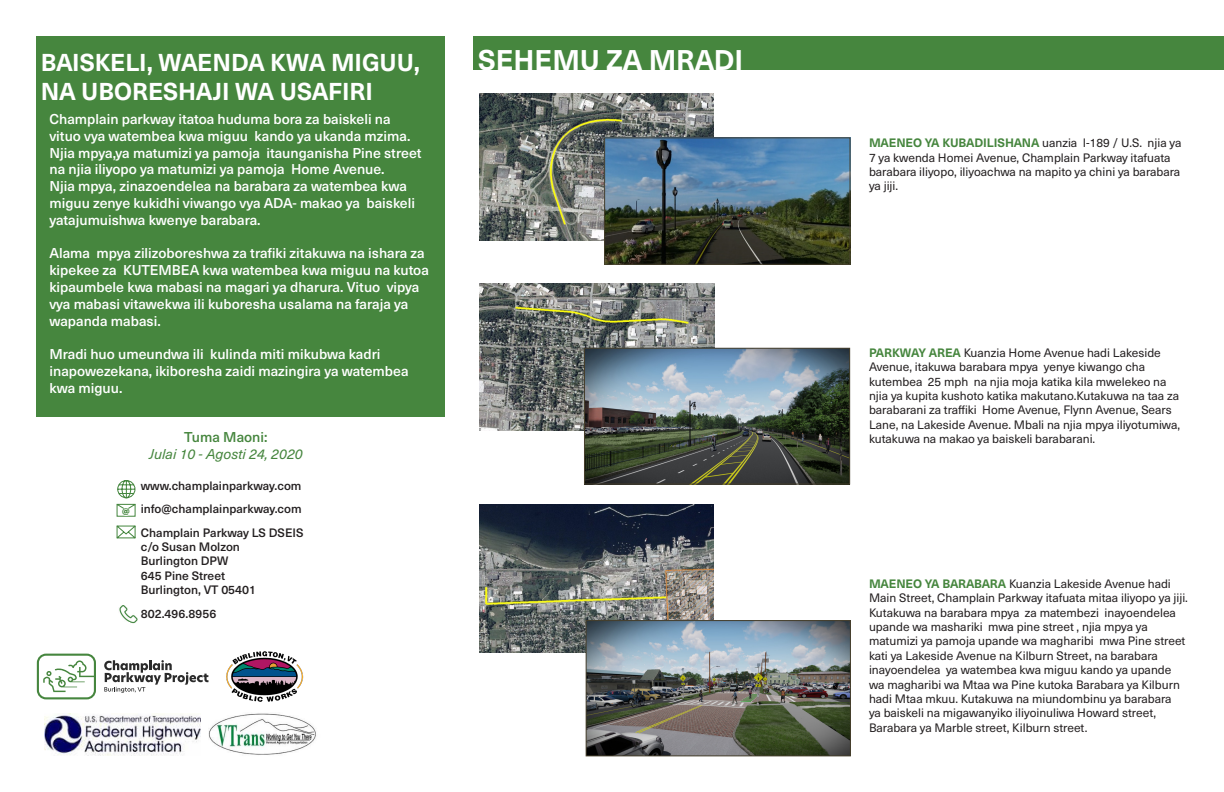
<style>
.page{position:relative;width:1224px;height:792px;background:#fff}
.page>*{position:absolute;margin:0;border:0;box-sizing:border-box;transform-origin:0 0}
.t1{font:700 28px "Neue Haas Unica W1 G";color:#fff}
.t2{font:700 24px "Neue Haas Unica W1 G";color:#fff}
.t3{font:500 14px/16.8px "Neue Haas Unica W1 G";color:#fff}
.t4{font:italic 14px "Neue Haas Unica W1 G";color:#46863e}
.t5{font:500 14px "Neue Haas Unica W1 G";color:#46863e}
.t6{font:12px/14.4px "Neue Haas Unica W1 G";color:#231f20}
.t7{font:500 12px "Neue Haas Unica W1 G";color:#231f20}
.t8{font:800 8px "Neue Haas Unica W1 G";color:#44863e;scale:1.09 1}
.s1{font-weight:700;color:#46863e}
</style>
<div class="page">
<img style="left:479px;top:93px;width:235px;height:147px">
<img style="left:119px;top:606px;width:18px;height:18px">
<div style="left:118px;top:622px;width:12px;height:5px;background:#fff"></div>
<svg style="left:116px;top:480px;width:20px;height:37px"></svg>
<div style="left:122px;top:508px;width:8px;height:8px;background:#fff;border-radius:50%"></div>
<svg style="left:116px;top:525px;width:20px;height:14px"></svg>
<svg style="left:37px;top:654px;width:59px;height:45px"></svg>
<svg style="left:104px;top:660px;width:105px;height:33px"></svg>
<img style="left:226px;top:651px;width:78px;height:51px">
<img style="left:44px;top:714px;width:157px;height:41px">
<img style="left:208px;top:713px;width:108px;height:42px">
<div style="left:474px;top:36px;width:750px;height:34px;background:#46863e"></div>
<img style="left:479px;top:283px;width:236px;height:148px">
<img style="left:586px;top:350px;width:262px;height:133px">
<div style="left:584px;top:348px;width:266px;height:137px;border:1px solid #463f2c"></div>
<img style="left:479px;top:505px;width:235px;height:148px">
<img style="left:588px;top:622px;width:261px;height:132px">
<div style="left:586px;top:620px;width:265px;height:136px;border:1px solid #463f2c"></div>
<div style="left:36px;top:36px;width:409px;height:380px;background:#46863e"></div>
<img style="left:606px;top:140px;width:242px;height:122px">
<div style="left:604px;top:138px;width:246px;height:126px;border:1px solid #463f2c"></div>
<p class="t2" style="left:41px;top:44px;width:381px">BAISKELI, WAENDA KWA MIGUU,</p>
<p class="t1" style="left:478px;top:39px;width:266px">SEHEMU ZA MRADI</p>
<p class="t2" style="left:41px;top:73px;width:334px">NA UBORESHAJI WA USAFIRI</p>
<p class="t3" style="left:49px;top:110px;width:374px">Champlain parkway itatoa huduma bora za baiskeli na vituo vya watembea kwa miguu kando ya ukanda mzima.<br>Njia mpya,ya matumizi ya pamoja itaunganisha Pine street na njia iliyopo ya matumizi ya pamoja Home Avenue.<br>Njia mpya, zinazoendelea na barabara za watembea kwa miguu zenye kukidhi viwango vya ADA- makao ya baiskeli yatajumuishwa kwenye barabara.</p>
<p class="t3" style="left:49px;top:244px;width:381px">Alama mpya zilizoboreshwa za trafiki zitakuwa na ishara za kipekee za KUTEMBEA kwa watembea kwa miguu na kutoa kipaumbele kwa mabasi na magari ya dharura. Vituo vipya vya mabasi vitawekwa ili kuboresha usalama na faraja ya wapanda mabasi.</p>
<p class="t3" style="left:49px;top:345px;width:361px">Mradi huo umeundwa ili kulinda miti mikubwa kadri inapowezekana, ikiboresha zaidi mazingira ya watembea kwa miguu.</p>
<p class="t8" style="left:122px;top:505px;width:8px">@</p>
<p class="t5" style="left:184px;top:426px;width:85px">Tuma Maoni:</p>
<p class="t4" style="left:149px;top:443px;width:155px">Julai 10 - Agosti 24, 2020</p>
<p class="t7" style="left:141px;top:477px;width:162px">www.champlainparkway.com</p>
<p class="t7" style="left:141px;top:500px;width:162px">info@champlainparkway.com</p>
<p class="t7" style="left:141px;top:523px;width:164px">Champlain Parkway LS DSEIS</p>
<p class="t7" style="left:141px;top:538px;width:101px">c/o Susan Molzon</p>
<p class="t7" style="left:141px;top:552px;width:89px">Burlington DPW</p>
<p class="t7" style="left:141px;top:567px;width:86px">645 Pine Street</p>
<p class="t7" style="left:141px;top:581px;width:117px">Burlington, VT 05401</p>
<p class="t7" style="left:141px;top:604px;width:77px">802.496.8956</p>
<p class="t6" style="left:869px;top:135px;width:314px"><span class="s1">MAENEO YA KUBADILISHANA</span> uanzia I-189 / U.S. njia ya 7 ya kwenda Homei Avenue, Champlain Parkway itafuata barabara iliyopo, iliyoachwa na mapito ya chini ya barabara ya jiji.</p>
<p class="t6" style="left:869px;top:345px;width:313px"><span class="s1">PARKWAY AREA</span> Kuanzia Home Avenue hadi Lakeside Avenue, itakuwa barabara mpya yenye kiwango cha kutembea 25 mph na njia moja katika kila mwelekeo na njia ya kupita kushoto katika makutano.Kutakuwa na taa za barabarani za traffiki Home Avenue, Flynn Avenue, Sears Lane, na Lakeside Avenue. Mbali na njia mpya iliyotumiwa, kutakuwa na makao ya baiskeli barabarani.</p>
<p class="t6" style="left:869px;top:576px;width:320px"><span class="s1">MAENEO YA BARABARA</span> Kuanzia Lakeside Avenue hadi Main Street, Champlain Parkway itafuata mitaa iliyopo ya jiji.<br>Kutakuwa na barabara mpya za matembezi inayoendelea upande wa mashariki mwa pine street , njia mpya ya matumizi ya pamoja upande wa magharibi mwa Pine street kati ya Lakeside Avenue na Kilburn Street, na barabara inayoendelea ya watembea kwa miguu kando ya upande wa magharibi wa Mtaa wa Pine kutoka Barabara ya Kilburn hadi Mtaa mkuu. Kutakuwa na miundombinu ya barabara<br>ya baiskeli na migawanyiko iliyoinuliwa Howard street, Barabara ya Marble street, Kilburn street.</p>
</div>
